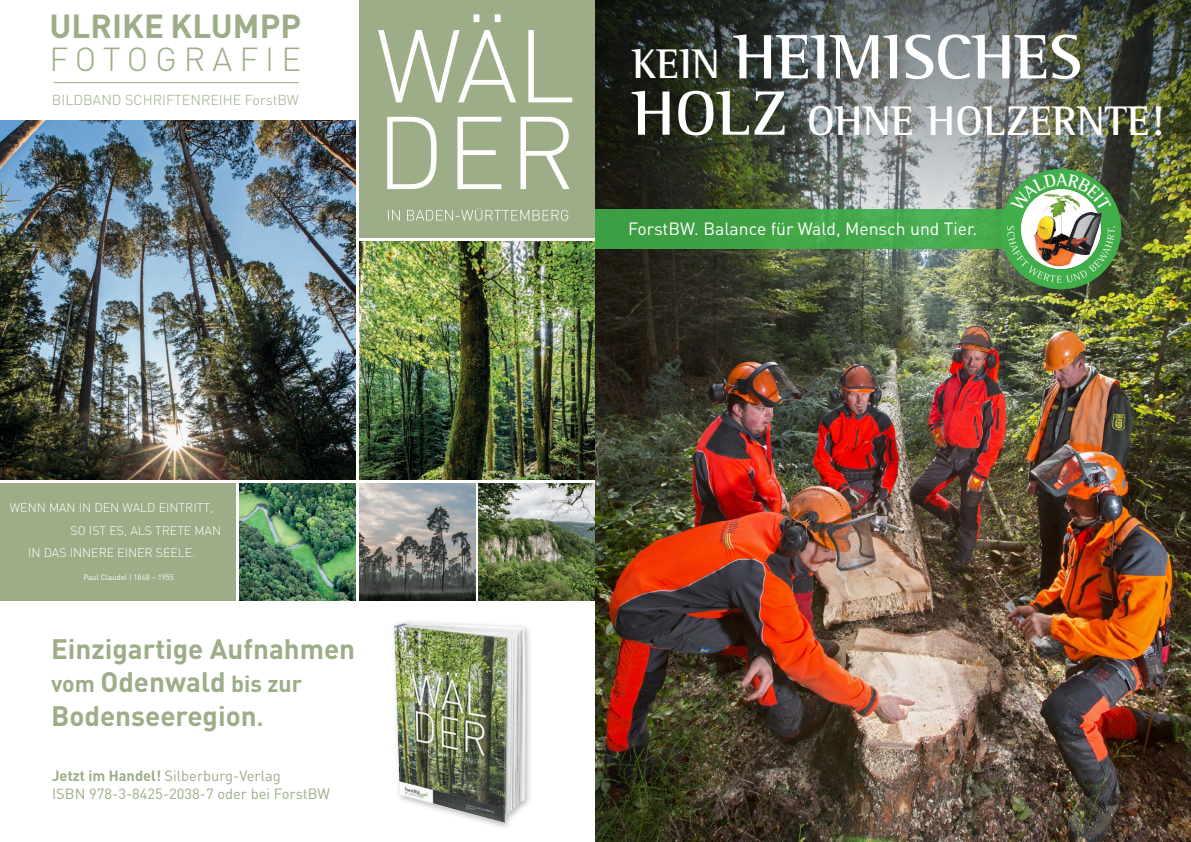
<style>
.page{position:relative;width:1191px;height:842px;background:#fff}
.page>*{position:absolute;margin:0;border:0;box-sizing:border-box;transform-origin:0 0}
.t1{font:700 64.2px "Rotis Semi Serif";color:#fff}
.t2{font:700 42.4px "Rotis Semi Serif";color:#fff}
.t3{font:700 32.9px "DIN";color:#9cad87}
.t4{font:300 32.9px "DIN";letter-spacing:.215em;color:#9cad87}
.t5{font:700 27.8px "DIN";color:#9cad87}
.t6{font:700 23.1px "DIN";color:#9cad87}
.t7{font:700 18.4px "Rotis Semi Serif";color:#fff}
.t8{font:17.5px "DIN";color:#fff}
.t9{font:14.7px/17.6px "DIN";color:#9cad87}
.t10{font:300 14.3px "DIN";color:#9cad87}
.t11{font:300 12.3px "DIN";color:#fff}
.t12{font:7.8px "DIN";color:#fff}
.s1{font-size:27.8px}
.s2{font-size:23.1px}
.s3{font-weight:700}
.s4{font-size:42.4px}
.s5{font-size:64.2px}
</style>
<div class="page">
<img style="left:0;top:121px;width:355px;height:359px">
<div style="left:0;top:484px;width:235px;height:117px;background:#9cad87"></div>
<img style="left:359px;top:242px;width:236px;height:238px">
<img style="left:393px;top:621px;width:137px;height:207px">
<div style="left:359px;top:0;width:240px;height:238px;background:#9cad87"></div>
<svg style="left:378px;top:14px;width:194px;height:88px"></svg>
<svg style="left:387px;top:117px;width:182px;height:72px"></svg>
<svg style="left:388px;top:208px;width:180px;height:13px"></svg>
<hr style="left:54px;top:82px;width:245px;height:1px;background:#9cad87">
<img style="left:359px;top:484px;width:116px;height:117px">
<img style="left:239px;top:484px;width:116px;height:117px">
<img style="left:479px;top:484px;width:116px;height:117px">
<img style="left:595px;top:247px;width:596px;height:595px">
<img style="left:595px;top:0;width:596px;height:247px">
<div style="left:595px;top:209px;width:433px;height:40px;background:linear-gradient(to right,#3a9d40,#4cb053)"></div>
<img style="left:1000px;top:169px;width:121px;height:120px">
<h3 class="t3" style="left:50px;top:5px;width:253px">ULRIKE KLUMPP</h3>
<h3 class="t4" style="left:50px;top:39px;width:253px">FOTOGRAFIE</h3>
<p class="t10" style="left:52px;top:91px;width:248px">BILDBAND SCHRIFTENREIHE ForstBW</p>
<p class="t11" style="left:10px;top:500px;width:205px">WENN MAN IN DEN WALD EINTRITT,</p>
<p class="t11" style="left:71px;top:522px;width:152px">SO IST ES, ALS TRETE MAN</p>
<p class="t11" style="left:28px;top:545px;width:169px">IN DAS INNERE EINER SEELE.</p>
<p class="t12" style="left:83px;top:572px;width:92px">Paul Claudel | 1868 – 1955</p>
<h3 class="t5" style="left:51px;top:631px;width:306px">Einzigartige Aufnahmen</h3>
<h3 class="t6" style="left:51px;top:669px;width:253px">vom <span class="s1">Odenwald</span> bis zur</h3>
<h3 class="t5" style="left:51px;top:697px;width:214px">Bodenseeregion<span class="s2">.</span></h3>
<p class="t9" style="left:52px;top:767px;width:279px"><span class="s3">Jetzt im Handel!</span> Silberburg-Verlag<br>ISBN 978-3-8425-2038-7 oder bei ForstBW</p>
<h1 class="t1" style="left:632px;top:18px;width:451px"><span class="s4">KEIN</span> HEIMISCHES</h1>
<h2 class="t2" style="left:632px;top:95px;width:533px"><span class="s5">HOLZ</span> OHNE HOLZERNTE!</h2>
<h3 class="t8" style="left:628px;top:218px;width:350px">ForstBW. Balance für Wald, Mensch und Tier.</h3>
<h3 class="t7" style="left:1056px;top:168px;width:13px">A</h3>
</div>
